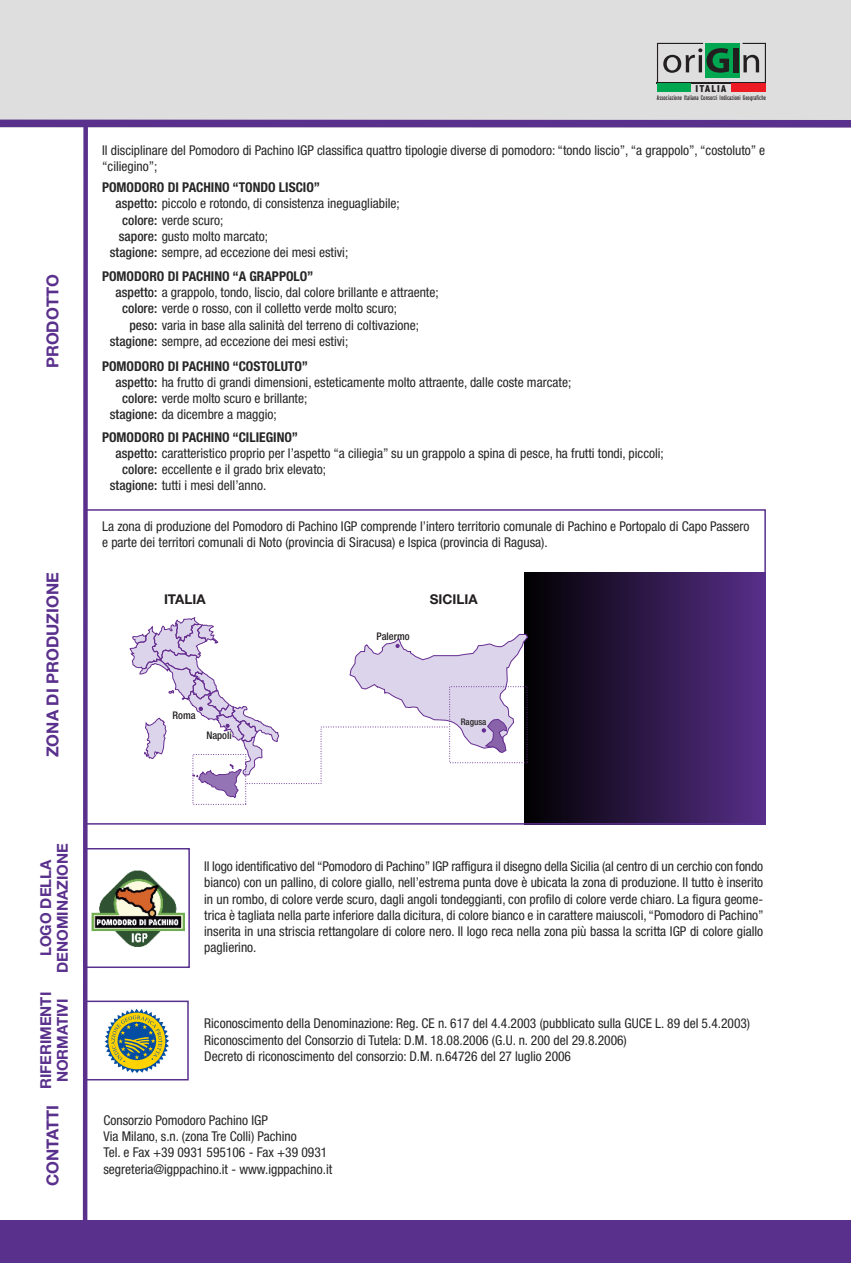
<style>
.page{position:relative;width:851px;height:1263px;background:#fff}
.page>*{position:absolute;margin:0;border:0;box-sizing:border-box;transform-origin:0 0}
.t1{font:700 16.5px "Helvetica Neue";color:#5a308d}
.t2{font:700 15px/16.5px "Helvetica Neue";color:#5a308d;text-align:center}
.t3{font:condensed 13.5px/16.2px "Helvetica Neue";color:#272627}
.t4{font:700 condensed 13.5px "Helvetica Neue";color:#272627}
.t5{font:700 13.5px "Helvetica Neue";color:#231f20}
.t6{font:500 condensed 10.5px "Helvetica Neue";color:#231f20}
.t7{font:900 condensed 9.9px "Interstate";letter-spacing:.11em;color:#231f20}
.t8{font:500 condensed 9px "Helvetica Neue";color:#231f20}
.t9{font:extra-condensed 6.6px "Interstate";letter-spacing:.01em;color:#231f20}
.s1{font-weight:500}
</style>
<div class="page">
<div style="left:0;top:0;width:850px;height:128px;background:#dfdedf"></div>
<div style="left:705px;top:43px;width:34px;height:35px;background:#00a650"></div>
<svg style="left:657px;top:43px;width:72px;height:39px"></svg>
<div style="left:733px;top:48px;width:6px;height:24px;background:#231f20"></div>
<svg style="left:742px;top:43px;width:23px;height:39px"></svg>
<hr style="left:656px;top:82px;width:109px;height:1px;background:#231f20">
<div style="left:656px;top:83px;width:34px;height:9px;background:#00a650"></div>
<div style="left:731px;top:83px;width:34px;height:9px;background:#ed1c24"></div>
<div style="left:524px;top:572px;width:241px;height:253px;background:linear-gradient(to right,#000,#582f8a)"></div>
<svg style="left:130px;top:616px;width:398px;height:189px"></svg>
<div style="left:85px;top:509px;width:680px;height:316px;border:2px solid #5a308d"></div>
<svg style="left:105px;top:1009px;width:64px;height:64px"></svg>
<div style="left:85px;top:1000px;width:104px;height:80px;border:2px solid #5a308d"></div>
<img style="left:91px;top:870px;width:94px;height:77px">
<div style="left:85px;top:848px;width:105px;height:120px;border:2px solid #5a308d"></div>
<div style="left:0;top:1220px;width:850px;height:43px;background:#5a308d"></div>
<div style="left:0;top:120px;width:850px;height:7px;background:#5a308d"></div>
<svg style="left:81px;top:119px;width:9px;height:1101px"></svg>
<p class="t1" style="left:47px;top:368px;width:95px;rotate:-90deg">PRODOTTO</p>
<p class="t1" style="left:47px;top:757px;width:186px;rotate:-90deg">ZONA DI PRODUZIONE</p>
<p class="t7" style="left:695px;top:85px;width:32px">ITALIA</p>
<p class="t9" style="left:656px;top:94px;width:110px">Associazione Italiana Consorzi Indicazioni Geografiche</p>
<p class="t3" style="left:102px;top:143px;width:664px">Il disciplinare del Pomodoro di Pachino IGP classifica quattro tipologie diverse di pomodoro: “tondo liscio”, “a grappolo”, “costoluto” e “ciliegino”;</p>
<p class="t4" style="left:102px;top:180px;width:219px">POMODORO DI PACHINO “TONDO LISCIO”</p>
<p class="t3" style="left:116px;top:197px;width:285px"><span class="s1">aspetto:</span> piccolo e rotondo, di consistenza ineguagliabile;</p>
<p class="t3" style="left:122px;top:213px;width:103px"><span class="s1">colore:</span> verde scuro;</p>
<p class="t3" style="left:119px;top:229px;width:150px"><span class="s1">sapore:</span> gusto molto marcato;</p>
<p class="t3" style="left:110px;top:245px;width:240px"><span class="s1">stagione:</span> sempre, ad eccezione dei mesi estivi;</p>
<p class="t4" style="left:102px;top:269px;width:213px">POMODORO DI PACHINO “A GRAPPOLO”</p>
<p class="t3" style="left:116px;top:285px;width:324px"><span class="s1">aspetto:</span> a grappolo, tondo, liscio, dal colore brillante e attraente;</p>
<p class="t3" style="left:122px;top:302px;width:276px"><span class="s1">colore:</span> verde o rosso, con il colletto verde molto scuro;</p>
<p class="t3" style="left:129px;top:318px;width:291px"><span class="s1">peso:</span> varia in base alla salinità del terreno di coltivazione;</p>
<p class="t3" style="left:110px;top:334px;width:240px"><span class="s1">stagione:</span> sempre, ad eccezione dei mesi estivi;</p>
<p class="t4" style="left:102px;top:358px;width:207px">POMODORO DI PACHINO “COSTOLUTO”</p>
<p class="t3" style="left:116px;top:375px;width:457px"><span class="s1">aspetto:</span> ha frutto di grandi dimensioni, esteticamente molto attraente, dalle coste marcate;</p>
<p class="t3" style="left:122px;top:391px;width:187px"><span class="s1">colore:</span> verde molto scuro e brillante;</p>
<p class="t3" style="left:110px;top:407px;width:168px"><span class="s1">stagione:</span> da dicembre a maggio;</p>
<p class="t4" style="left:102px;top:430px;width:197px">POMODORO DI PACHINO “CILIEGINO”</p>
<p class="t3" style="left:116px;top:446px;width:549px"><span class="s1">aspetto:</span> caratteristico proprio per l’aspetto “a ciliegia” su un grappolo a spina di pesce, ha frutti tondi, piccoli;</p>
<p class="t3" style="left:122px;top:462px;width:205px"><span class="s1">colore:</span> eccellente e il grado brix elevato;</p>
<p class="t3" style="left:110px;top:479px;width:158px"><span class="s1">stagione:</span> tutti i mesi dell’anno.</p>
<p class="t3" style="left:102px;top:519px;width:648px">La zona di produzione del Pomodoro di Pachino IGP comprende l’intero territorio comunale di Pachino e Portopalo di Capo Passero e parte dei territori comunali di Noto (provincia di Siracusa) e Ispica (provincia di Ragusa).</p>
<p class="t5" style="left:164px;top:595px;width:43px">ITALIA</p>
<p class="t5" style="left:430px;top:595px;width:49px">SICILIA</p>
<p class="t6" style="left:172px;top:711px;width:25px">Roma</p>
<p class="t6" style="left:206px;top:732px;width:27px">Napoli</p>
<p class="t6" style="left:376px;top:633px;width:35px">Palermo</p>
<p class="t8" style="left:460px;top:718px;width:27px">Ragusa</p>
<p class="t2" style="left:39px;top:973px;width:131px;rotate:-90deg">LOGO DELLA<br>DENOMINAZIONE</p>
<p class="t2" style="left:39px;top:1089px;width:99px;rotate:-90deg">RIFERIMENTI<br>NORMATIVI</p>
<p class="t1" style="left:47px;top:1186px;width:82px;rotate:-90deg">CONTATTI</p>
<p class="t3" style="left:204px;top:859px;width:561px;text-align:justify">Il logo identificativo del “Pomodoro di Pachino” IGP raffigura il disegno della Sicilia (al centro di un cerchio con fondo bianco) con un pallino, di colore giallo, nell’estrema punta dove è ubicata la zona di produzione. Il tutto è inserito in un rombo, di colore verde scuro, dagli angoli tondeggianti, con profilo di colore verde chiaro. La figura geome&shy;trica è tagliata nella parte inferiore dalla dicitura, di colore bianco e in carattere maiuscoli, “Pomodoro di Pachino” inserita in una striscia rettangolare di colore nero. Il logo reca nella zona più bassa la scritta IGP di colore giallo paglierino.</p>
<p class="t3" style="left:204px;top:1017px;width:547px">Riconoscimento della Denominazione: Reg. CE n. 617 del 4.4.2003 (pubblicato sulla GUCE L. 89 del 5.4.2003)<br>Riconoscimento del Consorzio di Tutela: D.M. 18.08.2006 (G.U. n. 200 del 29.8.2006)<br>Decreto di riconoscimento del consorzio: D.M. n.64726 del 27 luglio 2006</p>
<p class="t3" style="left:103px;top:1113px;width:230px">Consorzio Pomodoro Pachino IGP<br>Via Milano, s.n. (zona Tre Colli) Pachino<br>Tel. e Fax +39 0931 595106 - Fax +39 0931 segreteria@igppachino.it - www.igppachino.it</p>
</div>
